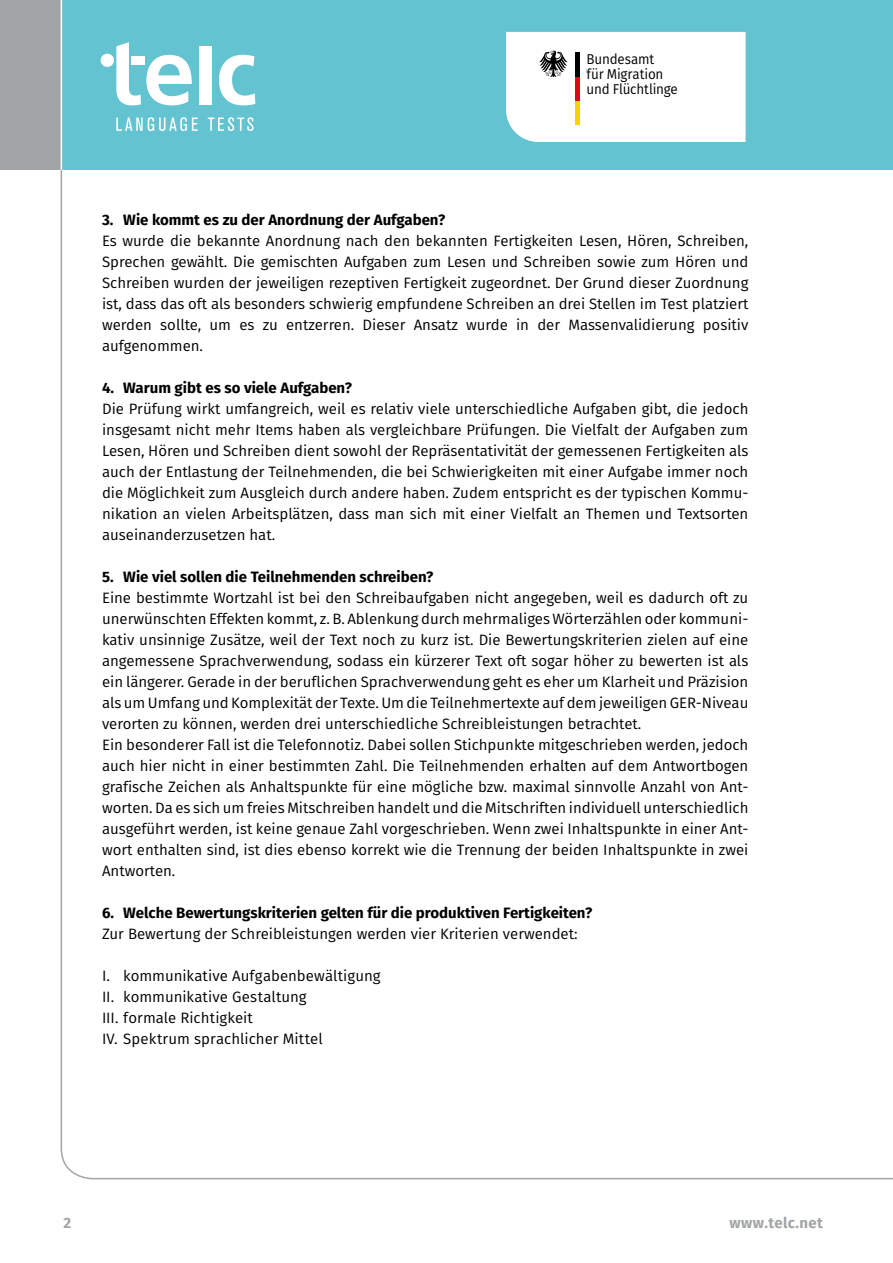
<style>
.page{position:relative;width:893px;height:1263px;background:#fff}
.page>*{position:absolute;margin:0;border:0;box-sizing:border-box;transform-origin:0 0}
.t1{font:15px/21px "Fira Sans";color:#000;text-align:justify}
.t2{font:700 15px "Fira Sans";color:#000}
.t3{font:700 15px "Fira Sans";letter-spacing:.025em;color:#a1a5a7}
.t4{font:14.25px/15px "Fira Sans";letter-spacing:-.015em;color:#000;scale:.94 1}
</style>
<div class="page">
<div style="left:60px;top:0;width:833px;height:170px;background:#63c3d1"></div>
<svg style="left:116px;top:117px;width:82px;height:14px"></svg>
<svg style="left:208px;top:117px;width:46px;height:14px"></svg>
<svg style="left:116px;top:42px;width:76px;height:63px"></svg>
<div style="left:199px;top:46px;width:12px;height:58px;background:#fff"></div>
<svg style="left:219px;top:55px;width:36px;height:50px"></svg>
<div style="left:101px;top:54px;width:13px;height:13px;background:#fff;border-radius:50%"></div>
<div style="left:131px;top:56px;width:14px;height:9px;background:#fff"></div>
<div style="left:0;top:0;width:61px;height:170px;background:#a1a5a7"></div>
<hr style="left:61px;top:0;width:1px;height:170px;background:#fff">
<div style="left:506px;top:32px;width:240px;height:110px;background:#fff"></div>
<div style="left:587px;top:50px;width:97px;height:49px;background:#fff"></div>
<p class="t4" style="left:587px;top:51px;width:99px">Bundesamt<br>für Migration und Flüchtlinge</p>
<p class="t2" style="left:102px;top:207px;width:345px">3. Wie kommt es zu der Anordnung der Aufgaben?</p>
<p class="t1" style="left:102px;top:229px;width:648px">Es wurde die bekannte Anordnung nach den bekannten Fertigkeiten Lesen, Hören, Schreiben, Sprechen gewählt. Die gemischten Aufgaben zum Lesen und Schreiben sowie zum Hören und Schreiben wurden der jeweiligen rezeptiven Fertigkeit zugeordnet. Der Grund dieser Zuordnung ist, dass das oft als besonders schwierig empfundene Schreiben an drei Stellen im Test platziert werden sollte, um es zu entzerren. Dieser Ansatz wurde in der Massenvalidierung positiv aufgenommen.</p>
<p class="t2" style="left:102px;top:375px;width:251px">4. Warum gibt es so viele Aufgaben?</p>
<p class="t1" style="left:102px;top:397px;width:648px">Die Prüfung wirkt umfangreich, weil es relativ viele unterschiedliche Aufgaben gibt, die jedoch insgesamt nicht mehr Items haben als vergleichbare Prüfungen. Die Vielfalt der Aufgaben zum Lesen, Hören und Schreiben dient sowohl der Repräsentativität der gemessenen Fertigkeiten als auch der Entlastung der Teilnehmenden, die bei Schwierigkeiten mit einer Aufgabe immer noch die Möglichkeit zum Ausgleich durch andere haben. Zudem entspricht es der typischen Kommu&shy;nikation an vielen Arbeitsplätzen, dass man sich mit einer Vielfalt an Themen und Textsorten auseinanderzusetzen hat.</p>
<p class="t2" style="left:102px;top:564px;width:333px">5. Wie viel sollen die Teilnehmenden schreiben?</p>
<p class="t1" style="left:102px;top:586px;width:648px;text-align:left">Eine bestimmte Wortzahl ist bei den Schreibaufgaben nicht angegeben, weil es dadurch oft zu unerwünschten Effekten kommt, z. B. Ablenkung durch mehrmaliges Wörterzählen oder kommuni&shy;kativ unsinnige Zusätze, weil der Text noch zu kurz ist. Die Bewertungskriterien zielen auf eine angemessene Sprachverwendung, sodass ein kürzerer Text oft sogar höher zu bewerten ist als ein längerer. Gerade in der beruflichen Sprachverwendung geht es eher um Klarheit und Präzision als um Umfang und Komplexität der Texte. Um die Teilnehmertexte auf dem jeweiligen GER-Niveau verorten zu können, werden drei unterschiedliche Schreibleistungen betrachtet.<br>Ein besonderer Fall ist die Telefonnotiz. Dabei sollen Stichpunkte mitgeschrieben werden, jedoch auch hier nicht in einer bestimmten Zahl. Die Teilnehmenden erhalten auf dem Antwortbogen grafische Zeichen als Anhaltspunkte für eine mögliche bzw. maximal sinnvolle Anzahl von Ant&shy;worten. Da es sich um freies Mitschreiben handelt und die Mitschriften individuell unterschiedlich ausgeführt werden, ist keine genaue Zahl vorgeschrieben. Wenn zwei Inhaltspunkte in einer Ant&shy;wort enthalten sind, ist dies ebenso korrekt wie die Trennung der beiden Inhaltspunkte in zwei Antworten.</p>
<p class="t2" style="left:102px;top:900px;width:492px">6. Welche Bewertungskriterien gelten für die produktiven Fertigkeiten?</p>
<p class="t1" style="left:102px;top:922px;width:477px">Zur Bewertung der Schreibleistungen werden vier Kriterien verwendet:</p>
<p class="t1" style="left:102px;top:964px;width:280px;text-align:left">I. kommunikative Aufgabenbewältigung<br>II. kommunikative Gestaltung<br>III. formale Richtigkeit<br>IV. Spektrum sprachlicher Mittel</p>
<p class="t3" style="left:64px;top:1210px;width:9px">2</p>
<p class="t3" style="left:729px;top:1210px;width:95px">www.telc.net</p>
</div>
